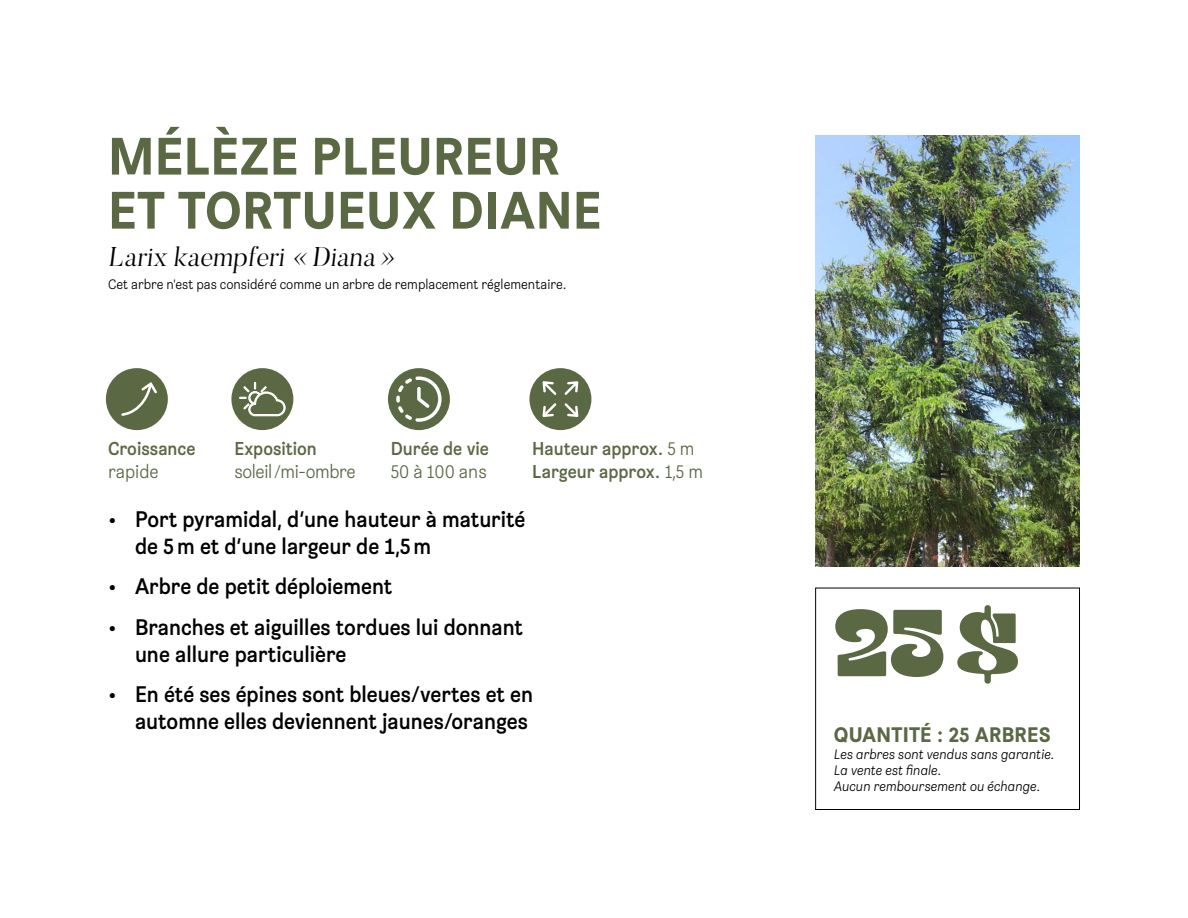
<style>
.page{position:relative;width:1188px;height:918px;background:#fff}
.page>*{position:absolute;margin:0;border:0;box-sizing:border-box;transform-origin:0 0}
.t1{font:79.5px "Emiken Display";color:#5b6844}
.t2{font:700 52.5px/54px "Brezel Grotesk";letter-spacing:.01em;color:#5b6844}
.t3{font:300 27px "Butler";color:#000}
.t4{font:500 22.5px/27px "Brezel Grotesk";color:#000}
.t5{font:700 21px "Brezel Grotesk";letter-spacing:.01em;color:#5b6844}
.t6{font:500 18.6px/22.4px "Brezel Grotesk";color:#5b6844}
.t7{font:300 18.6px "Brezel Grotesk";letter-spacing:-.01em;color:#5b6844}
.t8{font:italic 300 13.65px/16.4px "Brezel Grotesk";color:#000}
.t9{font:300 13.65px "Brezel Grotesk";color:#000}
.s1{font-weight:300}
</style>
<div class="page">
<img style="left:815px;top:135px;width:265px;height:432px">
<div style="left:106px;top:368px;width:62px;height:62px;background:#5b6844;border-radius:50%"></div>
<svg style="left:121px;top:382px;width:36px;height:34px"></svg>
<div style="left:388px;top:368px;width:62px;height:62px;background:#5b6844;border-radius:50%"></div>
<svg style="left:396px;top:376px;width:46px;height:46px"></svg>
<div style="left:529px;top:368px;width:62px;height:62px;background:#5b6844;border-radius:50%"></div>
<svg style="left:565px;top:381px;width:13px;height:14px"></svg>
<svg style="left:543px;top:403px;width:13px;height:14px"></svg>
<svg style="left:565px;top:403px;width:13px;height:14px"></svg>
<svg style="left:543px;top:381px;width:13px;height:14px"></svg>
<div style="left:231px;top:368px;width:62px;height:62px;background:#5b6844;border-radius:50%"></div>
<svg style="left:239px;top:382px;width:47px;height:35px"></svg>
<div style="left:815px;top:588px;width:265px;height:222px;border:1px solid #000"></div>
<h2 class="t2" style="left:108px;top:129px;width:495px">MÉLÈZE PLEUREUR<br>ET TORTUEUX DIANE</h2>
<p class="t3" style="left:108px;top:240px;width:293px">Larix kaempferi «Diana»</p>
<p class="t9" style="left:108px;top:276px;width:460px">Cet arbre n'est pas considéré comme un arbre de remplacement réglementaire.</p>
<p class="t6" style="left:108px;top:438px;width:89px">Croissance</p>
<p class="t7" style="left:108px;top:460px;width:52px">rapide</p>
<p class="t6" style="left:234px;top:438px;width:84px">Exposition</p>
<p class="t7" style="left:234px;top:460px;width:123px">soleil/mi-ombre</p>
<p class="t6" style="left:391px;top:438px;width:100px">Durée de vie</p>
<p class="t7" style="left:391px;top:460px;width:97px">50 à 100 ans</p>
<p class="t6" style="left:532px;top:438px;width:172px">Hauteur approx. <span class="s1">5 m<br></span>Largeur approx. <span class="s1">1,5 m</span></p>
<p class="t4" style="left:135px;top:505px;width:392px;text-indent:-27px">• Port pyramidal, d’une hauteur à maturité de 5m et d’une largeur de 1,5m</p>
<p class="t4" style="left:108px;top:573px;width:286px">• Arbre de petit déploiement</p>
<p class="t4" style="left:135px;top:613px;width:389px;text-indent:-27px">• Branches et aiguilles tordues lui donnant une allure particulière</p>
<p class="t4" style="left:108px;top:681px;width:427px;text-align:right">• En été ses épines sont bleues/vertes et en automne elles deviennent jaunes/oranges</p>
<h1 class="t1" style="left:834px;top:583px;width:188px">25$</h1>
<p class="t5" style="left:834px;top:722px;width:219px">QUANTITÉ : 25 ARBRES</p>
<p class="t8" style="left:834px;top:746px;width:222px">Les arbres sont vendus sans garantie.<br>La vente est finale.<br>Aucun remboursement ou échange.</p>
</div>
